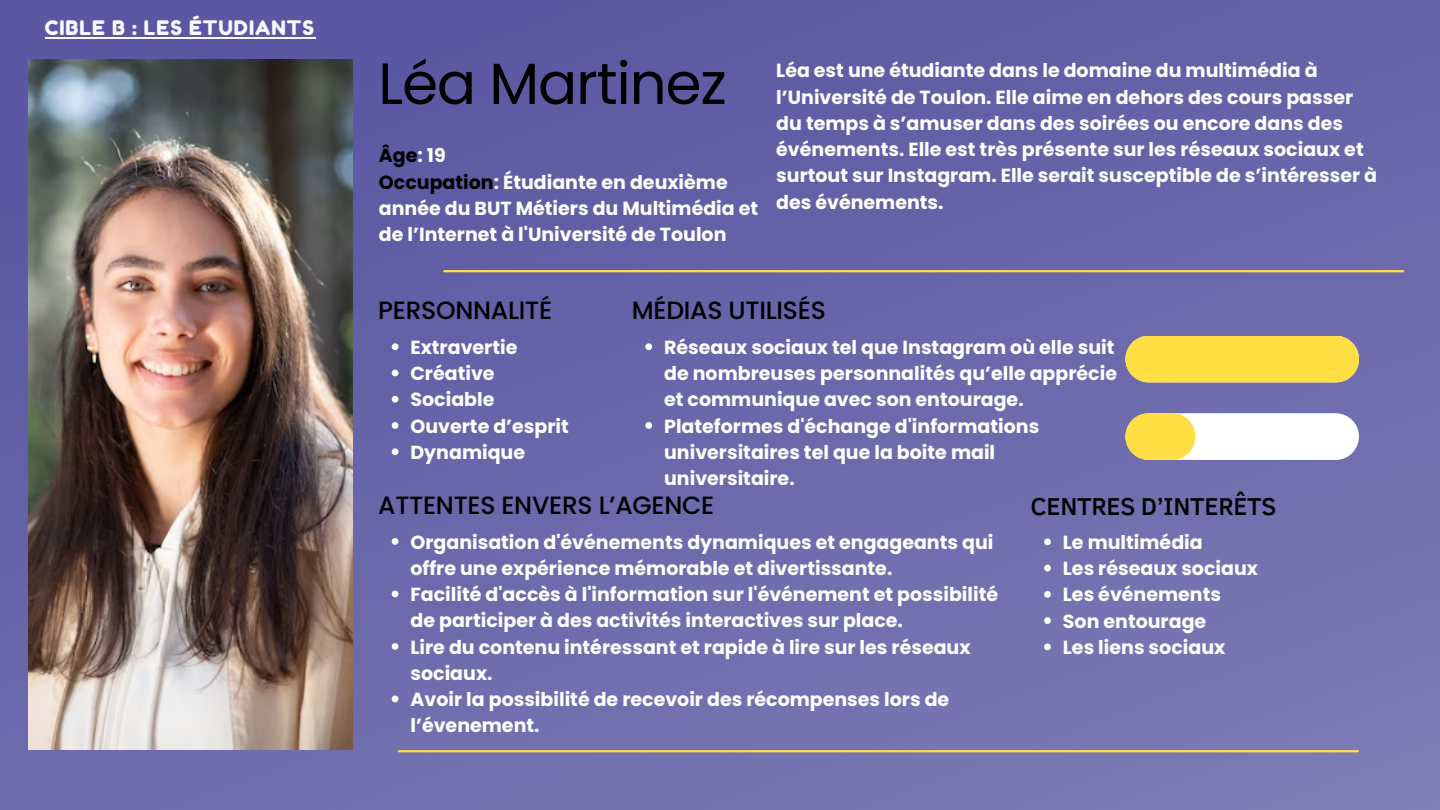
<style>
.page{position:relative;width:1440px;height:810px;background:#fff}
.page>*{position:absolute;margin:0;border:0;box-sizing:border-box;transform-origin:0 0}
.t1{font:58px "Poppins";letter-spacing:-.02em;color:#000}
.t2{font:500 25px "Poppins";letter-spacing:-.01em;color:#000}
.t3{font:500 25px "Clear Sans";letter-spacing:-.01em;color:#000}
.t4{font:20px "Fredoka One";letter-spacing:.05em;color:#f9f9ff}
.t5{font:700 19px/26.2px "Poppins";color:#fff}
.s1{color:#000}
</style>
<div class="page">
<img style="left:0;top:0;width:1440px;height:810px">
<img style="left:28px;top:60px;width:325px;height:690px">
<div style="left:1125px;top:413px;width:234px;height:47px;background:#fff;border-radius:23px"></div>
<div style="left:1125px;top:413px;width:71px;height:47px;background:#ffdf43;border-radius:23px"></div>
<div style="left:1125px;top:336px;width:234px;height:46px;background:#ffdf43;border-radius:23px"></div>
<hr style="left:444px;top:270px;width:959px;height:2px;background:#ffdf43">
<hr style="left:399px;top:750px;width:959px;height:2px;background:#ffdf43">
<svg style="left:645px;top:343px;width:7px;height:7px"></svg>
<svg style="left:645px;top:422px;width:7px;height:7px"></svg>
<svg style="left:392px;top:343px;width:6px;height:7px"></svg>
<svg style="left:392px;top:370px;width:6px;height:6px"></svg>
<svg style="left:392px;top:396px;width:6px;height:7px"></svg>
<svg style="left:392px;top:422px;width:6px;height:7px"></svg>
<svg style="left:392px;top:448px;width:6px;height:7px"></svg>
<svg style="left:392px;top:538px;width:6px;height:7px"></svg>
<svg style="left:392px;top:591px;width:6px;height:6px"></svg>
<svg style="left:392px;top:643px;width:6px;height:7px"></svg>
<svg style="left:392px;top:696px;width:6px;height:6px"></svg>
<hr style="left:45px;top:37px;width:270px;height:1px;background:#f9f9ff">
<svg style="left:1044px;top:538px;width:7px;height:7px"></svg>
<svg style="left:1044px;top:565px;width:7px;height:6px"></svg>
<svg style="left:1044px;top:591px;width:7px;height:7px"></svg>
<svg style="left:1044px;top:617px;width:7px;height:7px"></svg>
<svg style="left:1044px;top:643px;width:7px;height:7px"></svg>
<p class="t4" style="left:45px;top:16px;width:271px">CIBLE B : LES ÉTUDIANTS</p>
<p class="t1" style="left:378px;top:43px;width:350px">Léa Martinez</p>
<p class="t5" style="left:379px;top:143px;width:381px"><span class="s1">Âge</span>: 19<br><span class="s1">Occupation</span>: Étudiante en deuxième année du BUT Métiers du Multimédia et de l’Internet à l'Université de Toulon</p>
<h3 class="t5" style="left:776px;top:58px;width:602px">Léa est une étudiante dans le domaine du multimédia à l’Université de Toulon. Elle aime en dehors des cours passer du temps à s’amuser dans des soirées ou encore dans des événements. Elle est très présente sur les réseaux sociaux et surtout sur Instagram. Elle serait susceptible de s’intéresser à des événements.</h3>
<p class="t2" style="left:378px;top:293px;width:176px">PERSONNALITÉ</p>
<h2 class="t5" style="left:411px;top:334px;width:108px">Extravertie</h2>
<p class="t5" style="left:411px;top:360px;width:86px">Créative</p>
<p class="t5" style="left:411px;top:387px;width:85px">Sociable</p>
<p class="t5" style="left:411px;top:413px;width:160px">Ouverte d’esprit</p>
<p class="t5" style="left:411px;top:439px;width:116px">Dynamique</p>
<h4 class="t2" style="left:632px;top:293px;width:195px">MÉDIAS UTILISÉS</h4>
<h1 class="t5" style="left:664px;top:334px;width:454px">Réseaux sociaux tel que Instagram où elle suit de nombreuses personnalités qu’elle apprécie et communique avec son entourage.</h1>
<h4 class="t5" style="left:664px;top:413px;width:377px">Plateformes d'échange d'informations universitaires tel que la boite mail universitaire.</h4>
<p class="t2" style="left:378px;top:488px;width:338px">ATTENTES ENVERS L’AGENCE</p>
<h2 class="t5" style="left:411px;top:529px;width:584px">Organisation d'événements dynamiques et engageants qui offre une expérience mémorable et divertissante.</h2>
<p class="t5" style="left:411px;top:581px;width:589px">Facilité d'accès à l'information sur l'événement et possibilité de participer à des activités interactives sur place.</p>
<p class="t5" style="left:411px;top:634px;width:562px">Lire du contenu intéressant et rapide à lire sur les réseaux sociaux.</p>
<h2 class="t5" style="left:411px;top:686px;width:540px">Avoir la possibilité de recevoir des récompenses lors de l’évenement.</h2>
<p class="t3" style="left:1031px;top:488px;width:247px">CENTRES D’INTERÊTS</p>
<h2 class="t5" style="left:1063px;top:529px;width:141px">Le multimédia</h2>
<p class="t5" style="left:1063px;top:555px;width:197px">Les réseaux sociaux</p>
<p class="t5" style="left:1063px;top:582px;width:160px">Les événements</p>
<p class="t5" style="left:1063px;top:608px;width:145px">Son entourage</p>
<p class="t5" style="left:1063px;top:634px;width:164px">Les liens sociaux</p>
</div>
